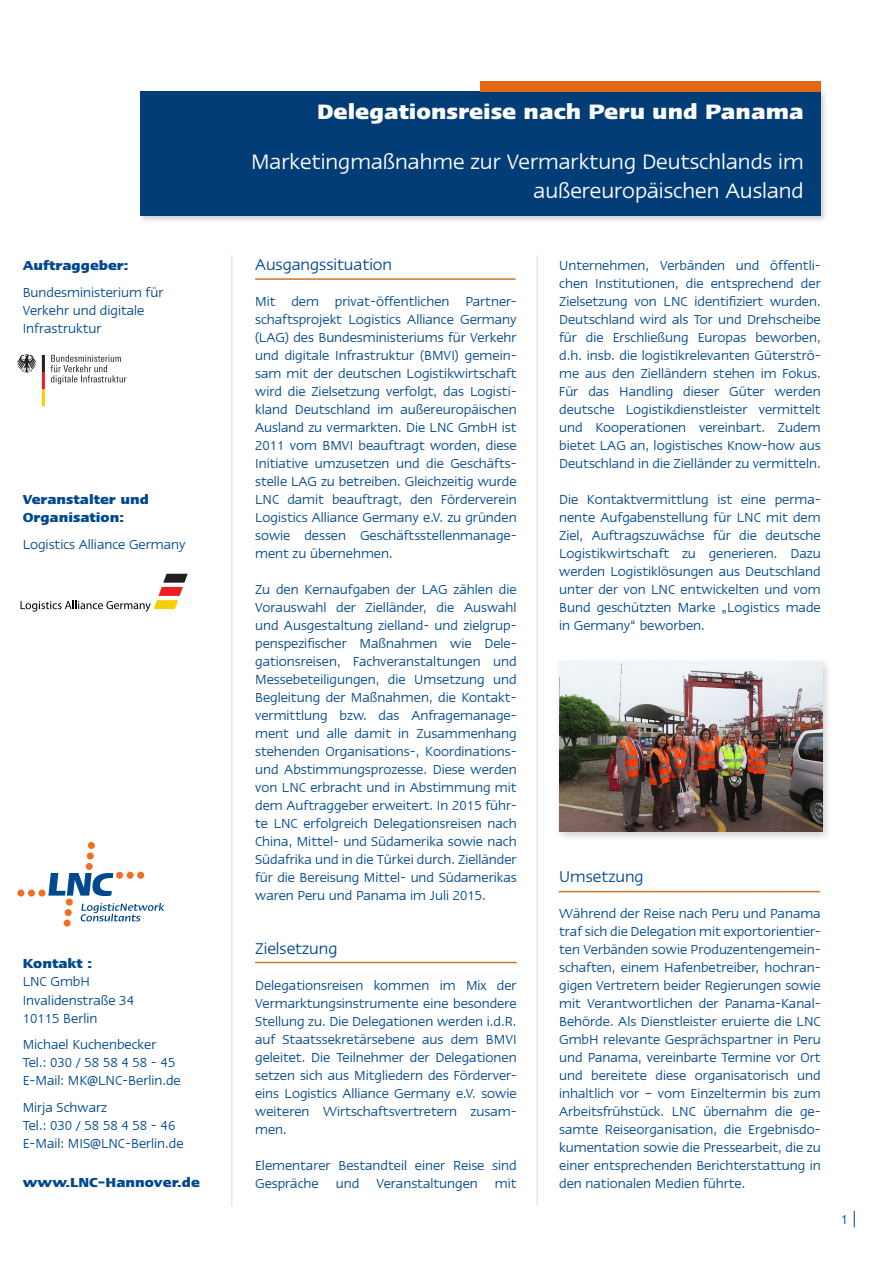
<style>
.page{position:relative;width:893px;height:1263px;background:#fff}
.page>*{position:absolute;margin:0;border:0;box-sizing:border-box;transform-origin:0 0}
.t1{font:24px/28.8px "Linotype Ergo";color:#fff;text-align:right}
.t2{font:700 24px "Linotype Ergo";color:#fff}
.t3{font:18px "Linotype Ergo";color:#01498e}
.t4{font:15px/18px "Linotype Ergo";color:#01498e;text-align:justify}
.t5{font:700 15px/18px "Linotype Ergo";color:#01498e}
.s1{font-size:16.5px}
</style>
<div class="page">
<div style="left:139px;top:90px;width:689px;height:134px;background:#231f20;opacity:.2"></div>
<div style="left:140px;top:92px;width:681px;height:124px;background:#023d78"></div>
<hr style="left:255px;top:278px;width:261px;height:2px;background:#d07327">
<hr style="left:255px;top:962px;width:262px;height:1px;background:#d07327">
<hr style="left:559px;top:891px;width:261px;height:1px;background:#d07327">
<hr style="left:536px;top:255px;width:2px;height:951px;background:#e6e7e9">
<hr style="left:231px;top:255px;width:2px;height:951px;background:#e6e7e9">
<div style="left:480px;top:82px;width:341px;height:10px;background:#e46813"></div>
<svg style="left:17px;top:354px;width:28px;height:52px"></svg>
<svg style="left:51px;top:355px;width:75px;height:29px"></svg>
<div style="left:38px;top:889px;width:7px;height:7px;background:#f36e21;border-radius:50%"></div>
<div style="left:28px;top:889px;width:7px;height:7px;background:#f36e21;border-radius:50%"></div>
<div style="left:17px;top:889px;width:7px;height:7px;background:#f36e21;border-radius:50%"></div>
<div style="left:137px;top:872px;width:7px;height:7px;background:#f36e21;border-radius:50%"></div>
<div style="left:127px;top:872px;width:7px;height:7px;background:#f36e21;border-radius:50%"></div>
<div style="left:116px;top:872px;width:7px;height:7px;background:#f36e21;border-radius:50%"></div>
<div style="left:88px;top:842px;width:7px;height:7px;background:#f36e21;border-radius:50%"></div>
<div style="left:87px;top:852px;width:7px;height:8px;background:#f36e21;border-radius:50%"></div>
<div style="left:86px;top:863px;width:7px;height:7px;background:#f36e21;border-radius:50%"></div>
<div style="left:66px;top:898px;width:7px;height:8px;background:#f36e21;border-radius:50%"></div>
<div style="left:65px;top:909px;width:7px;height:7px;background:#f36e21;border-radius:50%"></div>
<svg style="left:63px;top:919px;width:8px;height:8px"></svg>
<svg style="left:48px;top:873px;width:65px;height:23px"></svg>
<svg style="left:81px;top:903px;width:83px;height:18px"></svg>
<svg style="left:21px;top:574px;width:167px;height:38px"></svg>
<div style="left:554px;top:657px;width:279px;height:185px;background:#231f20;opacity:.23"></div>
<img style="left:559px;top:662px;width:263px;height:169px">
<p class="t5" style="left:23px;top:256px;width:107px">Auftraggeber:</p>
<p class="t4" style="left:23px;top:283px;width:142px;text-align:left">Bundesministerium für<br>Verkehr und digitale<br>Infrastruktur</p>
<p class="t5" style="left:23px;top:490px;width:128px">Veranstalter und<br>Organisation:</p>
<p class="t4" style="left:23px;top:535px;width:164px">Logistics Alliance Germany</p>
<p class="t5" style="left:23px;top:955px;width:71px">Kontakt :</p>
<p class="t4" style="left:23px;top:973px;width:113px;text-align:left">LNC GmbH<br>Invalidenstraße 34<br>10115 Berlin</p>
<p class="t4" style="left:23px;top:1035px;width:160px;text-align:left">Michael Kuchenbecker<br>Tel.: 030 / 58 58 4 58 - 45<br>E-Mail: MK@LNC-Berlin.de</p>
<p class="t4" style="left:23px;top:1098px;width:162px;text-align:left">Mirja Schwarz<br>Tel.: 030 / 58 58 4 58 - 46<br>E-Mail: MIS@LNC-Berlin.de</p>
<p class="t5" style="left:23px;top:1173px;width:179px">www.LNC-Hannover.de</p>
<h1 class="t2" style="left:317px;top:99px;width:488px">Delegationsreise nach Peru und Panama</h1>
<h1 class="t1" style="left:251px;top:147px;width:554px">Marketingmaßnahme zur Vermarktung Deutschlands im außereuropäischen Ausland</h1>
<p class="t3" style="left:255px;top:255px;width:139px">Ausgangssituation</p>
<p class="t4" style="left:255px;top:292px;width:263px">Mit dem privat-öffentlichen Partner&shy;schaftsprojekt Logistics Alliance Germany (LAG) des Bundesministeriums für Verkehr und digitale Infrastruktur (BMVI) gemein&shy;sam mit der deutschen Logistikwirtschaft wird die Zielsetzung verfolgt, das Logisti&shy;kland Deutschland im außereuropäischen Ausland zu vermarkten. Die LNC GmbH ist 2011 vom BMVI beauftragt worden, diese Initiative umzusetzen und die Geschäfts&shy;stelle LAG zu betreiben. Gleichzeitig wurde LNC damit beauftragt, den Förderverein Logistics Alliance Germany e.V. zu gründen sowie dessen Geschäftsstellenmanage&shy;ment zu übernehmen.</p>
<p class="t4" style="left:255px;top:580px;width:263px">Zu den Kernaufgaben der LAG zählen die Vorauswahl der Zielländer, die Auswahl und Ausgestaltung zielland- und zielgrup&shy;penspezifischer Maßnahmen wie Dele&shy;gationsreisen, Fachveranstaltungen und Messebeteiligungen, die Umsetzung und Begleitung der Maßnahmen, die Kontakt&shy;vermittlung bzw. das Anfragemanage&shy;ment und alle damit in Zusammenhang stehenden Organisations-, Koordinations&shy;und Abstimmungsprozesse. Diese werden von LNC erbracht und in Abstimmung mit dem Auftraggeber erweitert. In 2015 führ&shy;te LNC erfolgreich Delegationsreisen nach China, Mittel- und Südamerika sowie nach Südafrika und in die Türkei durch. Zielländer für die Bereisung Mittel- und Südamerikas waren Peru und Panama im Juli 2015.</p>
<p class="t3" style="left:255px;top:939px;width:84px">Zielsetzung</p>
<p class="t4" style="left:255px;top:976px;width:263px">Delegationsreisen kommen im Mix der Vermarktungsinstrumente eine besondere Stellung zu. Die Delegationen werden i.d.R. auf Staatssekretärsebene aus dem BMVI geleitet. Die Teilnehmer der Delegationen setzen sich aus Mitgliedern des Förderver&shy;eins Logistics Alliance Germany e.V. sowie weiteren Wirtschaftsvertretern zusam&shy;men.</p>
<p class="t4" style="left:255px;top:1156px;width:263px">Elementarer Bestandteil einer Reise sind<br>Gespräche und Veranstaltungen mit</p>
<p class="t4" style="left:559px;top:256px;width:263px">Unternehmen, Verbänden und öffentli&shy;chen Institutionen, die entsprechend der Zielsetzung von LNC identifiziert wurden.<br>Deutschland wird als Tor und Drehscheibe für die Erschließung Europas beworben, d.h. insb. die logistikrelevanten Güterströ&shy;me aus den Zielländern stehen im Fokus.<br>Für das Handling dieser Güter werden deutsche Logistikdienstleister vermittelt und Kooperationen vereinbart. Zudem bietet LAG an, logistisches Know-how aus Deutschland in die Zielländer zu vermitteln.</p>
<p class="t4" style="left:559px;top:490px;width:263px">Die Kontaktvermittlung ist eine perma&shy;nente Aufgabenstellung für LNC mit dem Ziel, Auftragszuwächse für die deutsche Logistikwirtschaft zu generieren. Dazu werden Logistiklösungen aus Deutschland unter der von LNC entwickelten und vom Bund geschützten Marke „Logistics made in Germany“ beworben.</p>
<p class="t3" style="left:559px;top:867px;width:86px">Umsetzung</p>
<p class="t4" style="left:559px;top:904px;width:263px">Während der Reise nach Peru und Panama traf sich die Delegation mit exportorientier&shy;ten Verbänden sowie Produzentengemein&shy;schaften, einem Hafenbetreiber, hochran&shy;gigen Vertretern beider Regierungen sowie mit Verantwortlichen der Panama-Kanal-Behörde. Als Dienstleister eruierte die LNC GmbH relevante Gesprächspartner in Peru und Panama, vereinbarte Termine vor Ort und bereitete diese organisatorisch und inhaltlich vor – vom Einzeltermin bis zum Arbeitsfrühstück. LNC übernahm die ge&shy;samte Reiseorganisation, die Ergebnisdo&shy;kumentation sowie die Pressearbeit, die zu einer entsprechenden Berichterstattung in den nationalen Medien führte.</p>
<p class="t4" style="left:841px;top:1210px;width:18px">1 <span class="s1">|</span></p>
</div>
